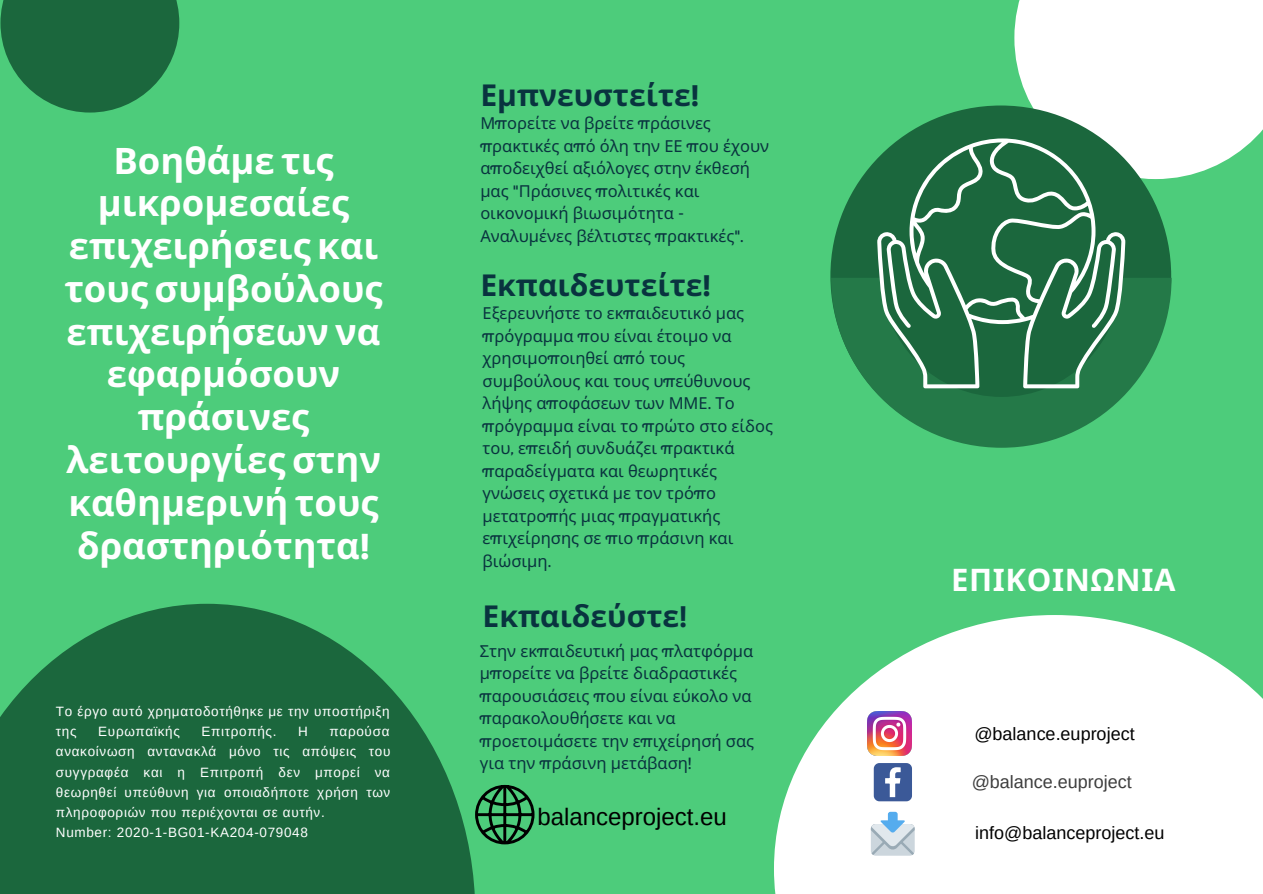
<style>
.page{position:relative;width:1263px;height:894px;background:#fff}
.page>*{position:absolute;margin:0;border:0;box-sizing:border-box;transform-origin:0 0}
.t1{font:700 36.45px/42.8px "Noto Sans";color:#fff;text-align:center}
.t2{font:700 31.05px "Noto Sans";letter-spacing:.02em;color:#fff}
.t3{font:700 30.15px "Noto Sans";color:#09333f}
.t4{font:24px "Arimo";color:#000}
.t5{font:18px "Arimo";color:#000}
.t6{font:18px "Arimo";color:#3d3d3d}
.t7{font:16.5px/22.5px "Noto Sans";color:#09333f}
.t8{font:13.5px/20.2px "Arimo";letter-spacing:.05em;color:#fff}
.s1{font-family:"Aileron";font-weight:900}
.s2{font-family:"Montserrat"}
.s3{font-family:"Aileron";font-weight:800}
</style>
<div class="page">
<div style="left:0;top:0;width:1263px;height:893px;background:#4dcc7b"></div>
<svg style="left:774px;top:615px;width:489px;height:278px;fill:#fff"></svg>
<svg style="left:0;top:603px;width:475px;height:290px;fill:#1b673d"></svg>
<div style="left:1014px;top:0;width:249px;height:179px;background:#fff"></div>
<svg style="left:0;top:0;width:179px;height:112px"></svg>
<div style="left:830px;top:105px;width:341px;height:341px;background:#1b673d;border-radius:50%"></div>
<svg style="left:831px;top:278px;width:340px;height:169px;fill:#247948"></svg>
<svg style="left:475px;top:784px;width:60px;height:60px"></svg>
<img style="left:868px;top:711px;width:44px;height:44px">
<svg style="left:874px;top:762px;width:38px;height:39px"></svg>
<div style="left:871px;top:823px;width:44px;height:32px;background:#ccd6dd;border-radius:5px"></div>
<svg style="left:871px;top:811px;width:44px;height:43px"></svg>
<svg style="left:877px;top:138px;width:248px;height:250px"></svg>
<h1 class="t1" style="left:64px;top:138px;width:320px">Βοηθάμε τις μικρομεσαίες επιχειρήσεις και τους συμβούλους επιχειρήσεων να εφαρμόσουν πράσινες λειτουργίες στην καθημερινή τους δραστηριότητα<span class="s1">!</span></h1>
<p class="t8" style="left:56px;top:701px;width:335px">Το έργο αυτό χρηματοδοτήθηκε με την υποστήριξη της</p>
<p class="t8" style="left:56px;top:721px;width:336px;text-indent:274px">παρούσα ανακοίνωση αντανακλά μόνο τις απόψεις του συγγραφέα και η Επιτροπή δεν μπορεί να θεωρηθεί υπεύθυνη για οποιαδήποτε χρήση των πληροφοριών που περιέχονται σε αυτήν.<br>Number: 2020-1-BG01-KA204-079048</p>
<p class="t8" style="left:98px;top:721px;width:83px">Ευρωπαϊκής</p>
<p class="t8" style="left:202px;top:721px;width:76px">Επιτροπής.</p>
<p class="t8" style="left:298px;top:721px;width:11px">Η</p>
<h3 class="t3" style="left:480px;top:74px;width:221px">Εμπνευστείτε<span class="s1">!</span></h3>
<p class="t7" style="left:480px;top:111px;width:290px">Μ<span class="s2">π</span>ορείτε να βρείτε <span class="s2">π</span>ράσινες <span class="s2">π</span>ρακτικές α<span class="s2">π</span>ό όλη την ΕΕ <span class="s2">π</span>ου έχουν α<span class="s2">π</span>οδειχθεί αξιόλογες στην έκθεσή μας <span class="s2">"</span>Πράσινες <span class="s2">π</span>ολιτικές και οικονομική βιωσιμότητα <span class="s2">-<br></span>Αναλυμένες βέλτιστες <span class="s2">π</span>ρακτικές<span class="s2">".</span></p>
<h3 class="t3" style="left:480px;top:263px;width:232px">Εκπαιδευτείτε<span class="s1">!</span></h3>
<p class="t7" style="left:482px;top:301px;width:292px">Εξερευνήστε το εκ<span class="s2">π</span>αιδευτικό μας <span class="s2">π</span>ρόγραμμα <span class="s2">π</span>ου είναι έτοιμο να χρησιμο<span class="s2">π</span>οιηθεί α<span class="s2">π</span>ό τους συμβούλους και τους υ<span class="s2">π</span>εύθυνους λήψης α<span class="s2">π</span>οφάσεων των ΜΜΕ<span class="s2">.</span> Το <span class="s2">π</span>ρόγραμμα είναι το <span class="s2">π</span>ρώτο στο είδος του<span class="s2">,</span> ε<span class="s2">π</span>ειδή συνδυάζει <span class="s2">π</span>ρακτικά <span class="s2">π</span>αραδείγματα και θεωρητικές γνώσεις σχετικά με τον τρό<span class="s2">π</span>ο μετατρο<span class="s2">π</span>ής μιας <span class="s2">π</span>ραγματικής ε<span class="s2">π</span>ιχείρησης σε <span class="s2">π</span>ιο <span class="s2">π</span>ράσινη και βιώσιμη<span class="s2">.</span></p>
<h3 class="t3" style="left:482px;top:595px;width:206px">Εκπαιδεύστε<span class="s3">!</span></h3>
<p class="t7" style="left:480px;top:639px;width:276px">Στην εκ<span class="s2">π</span>αιδευτική μας <span class="s2">π</span>λατφόρμα μ<span class="s2">π</span>ορείτε να βρείτε διαδραστικές <span class="s2">π</span>αρουσιάσεις <span class="s2">π</span>ου είναι εύκολο να <span class="s2">π</span>αρακολουθήσετε και να <span class="s2">π</span>ροετοιμάσετε την ε<span class="s2">π</span>ιχείρησή σας για την <span class="s2">π</span>ράσινη μετάβαση<span class="s2">!</span></p>
<h3 class="t4" style="left:537px;top:803px;width:191px">balanceproject.eu</h3>
<h2 class="t2" style="left:951px;top:558px;width:226px">ΕΠΙΚΟΙΝΩΝΙΑ</h2>
<p class="t5" style="left:974px;top:723px;width:162px">@balance.euproject</p>
<p class="t6" style="left:972px;top:771px;width:162px">@balance.euproject</p>
<p class="t5" style="left:975px;top:822px;width:191px">info@balanceproject.eu</p>
</div>
